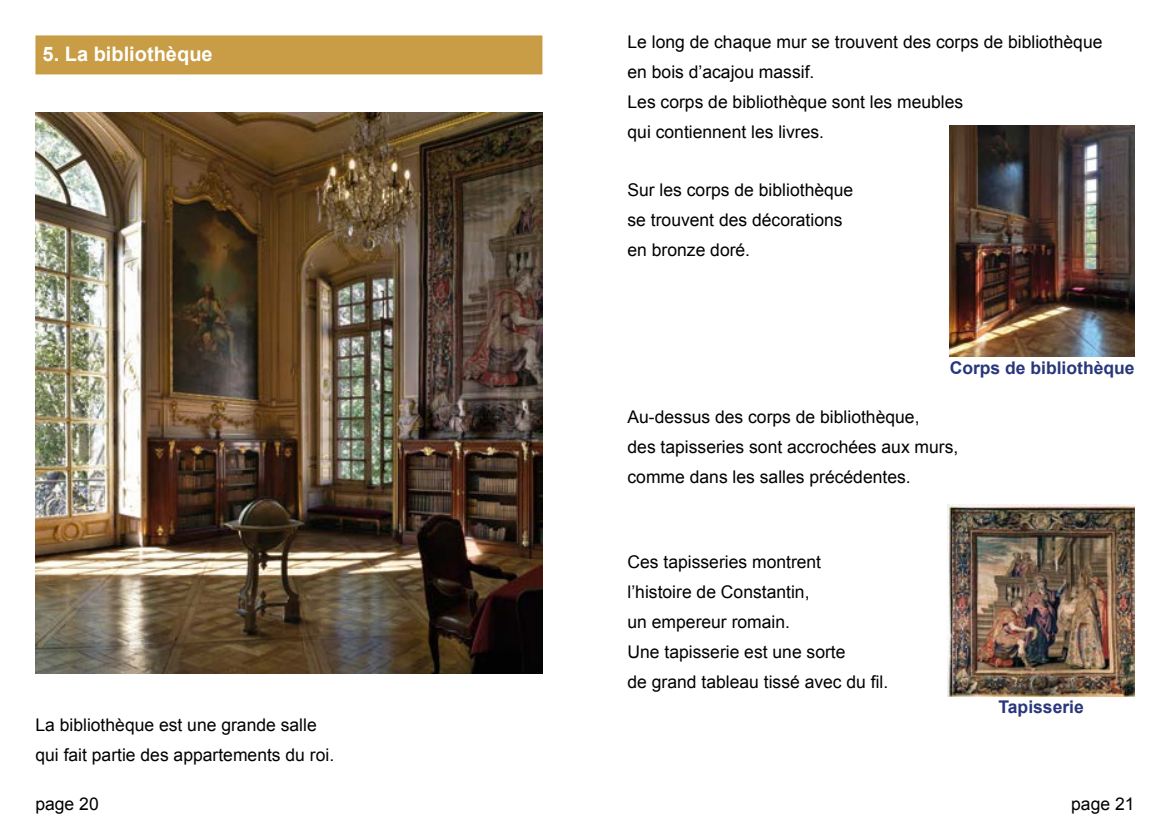
<style>
.page{position:relative;width:1170px;height:833px;background:#fff}
.page>*{position:absolute;margin:0;border:0;box-sizing:border-box;transform-origin:0 0}
.t1{font:700 20px "Arial";color:#fff}
.t2{font:17.5px/30px "Arial";color:#000}
.t3{font:700 17.5px "Arial";color:#28367b}
</style>
<div class="page">
<div style="left:35px;top:35px;width:507px;height:39px;background:#c89d45;border:2px solid #c89c45"></div>
<img style="left:949px;top:126px;width:184px;height:231px">
<img style="left:35px;top:112px;width:507px;height:561px">
<img style="left:947px;top:504px;width:187px;height:192px">
<p class="t1" style="left:43px;top:40px;width:172px">5. La bibliothèque</p>
<p class="t2" style="left:35px;top:710px;width:300px">La bibliothèque est une grande salle qui fait partie des appartements du roi.</p>
<p class="t2" style="left:35px;top:789px;width:65px">page 20</p>
<p class="t2" style="left:627px;top:27px;width:476px">Le long de chaque mur se trouvent des corps de bibliothèque en bois d’acajou massif.<br>Les corps de bibliothèque sont les meubles<br>qui contiennent les livres.</p>
<p class="t2" style="left:627px;top:175px;width:227px">Sur les corps de bibliothèque se trouvent des décorations en bronze doré.</p>
<p class="t3" style="left:949px;top:356px;width:186px">Corps de bibliothèque</p>
<p class="t2" style="left:627px;top:402px;width:332px">Au-dessus des corps de bibliothèque,<br>des tapisseries sont accrochées aux murs, comme dans les salles précédentes.</p>
<p class="t2" style="left:627px;top:547px;width:262px">Ces tapisseries montrent l’histoire de Constantin,<br>un empereur romain.<br>Une tapisserie est une sorte<br>de grand tableau tissé avec du fil.</p>
<p class="t3" style="left:998px;top:695px;width:87px">Tapisserie</p>
<p class="t2" style="left:1071px;top:789px;width:65px">page 21</p>
</div>
